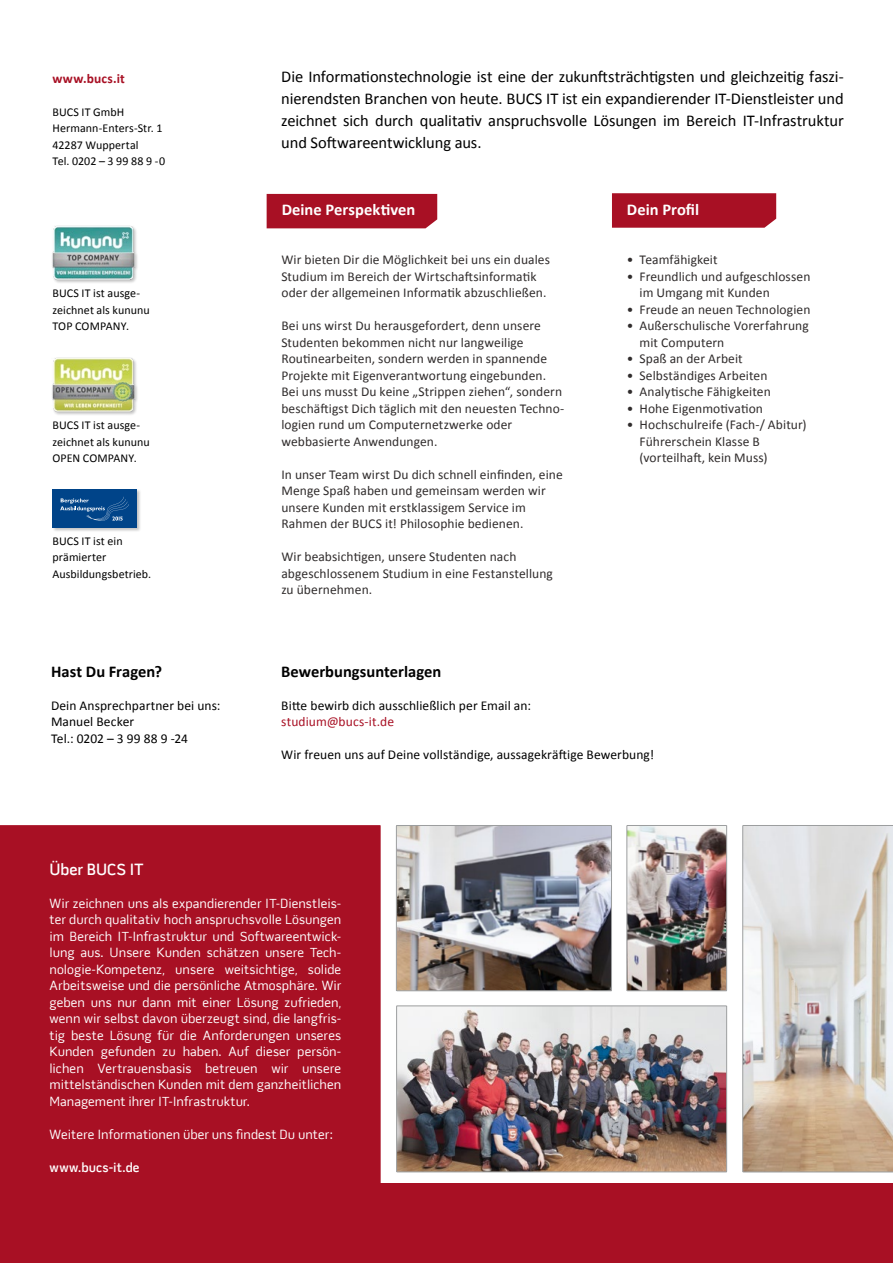
<style>
.page{position:relative;width:893px;height:1263px;background:#fff}
.page>*{position:absolute;margin:0;border:0;box-sizing:border-box;transform-origin:0 0}
.t1{font:16.5px/21.9px "Calibri";letter-spacing:-.005em;color:#000;text-align:justify}
.t2{font:700 16.5px "Calibri";color:#000}
.t3{font:700 16.5px "Calibri";color:#fff}
.t4{font:600 16.5px "Pill Gothic 600 mg";letter-spacing:-.005em;color:#fff}
.t5{font:13.5px/16.5px "Calibri";letter-spacing:.005em;color:#302c2c}
.t6{font:13.5px/16.5px "Pill Gothic 600 mg";letter-spacing:.005em;color:#fff;text-align:justify}
.t7{font:13.5px/16.5px "Calibri";letter-spacing:.005em;color:#000}
.t8{font:13.5px "Calibri";letter-spacing:.01em;color:#a81024}
.t9{font:600 13.5px "Pill Gothic 600 mg";letter-spacing:.01em;color:#fff}
.t10{font:700 13.5px "Calibri";letter-spacing:.015em;color:#a81024}
.t11{font:12px/16.5px "Calibri";letter-spacing:.005em;color:#000}
</style>
<div class="page">
<svg style="left:743px;top:825px;width:150px;height:347px;background:#d4ccc3"></svg>
<div style="left:0;top:1184px;width:893px;height:79px;background:#a81024"></div>
<div style="left:0;top:825px;width:381px;height:359px;background:#a81024"></div>
<img style="left:629px;top:827px;width:96px;height:162px">
<div style="left:627px;top:825px;width:100px;height:166px;border:1px solid #9c9e9f"></div>
<img style="left:398px;top:827px;width:212px;height:162px">
<div style="left:396px;top:825px;width:216px;height:166px;border:1px solid #9c9e9f"></div>
<img style="left:398px;top:1008px;width:327px;height:162px">
<div style="left:396px;top:1006px;width:331px;height:166px;border:1px solid #9c9e9f"></div>
<div style="left:267px;top:194px;width:170px;height:34px;background:#a81024"></div>
<div style="left:612px;top:193px;width:164px;height:35px;background:#a81024"></div>
<div style="left:52px;top:226px;width:87px;height:58px;background:#000;opacity:.25"></div>
<img style="left:52px;top:225px;width:83px;height:56px">
<div style="left:52px;top:357px;width:87px;height:59px;background:#000;opacity:.25"></div>
<img style="left:52px;top:357px;width:83px;height:56px">
<div style="left:52px;top:489px;width:90px;height:44px;background:#000;opacity:.25"></div>
<div style="left:52px;top:489px;width:85px;height:39px;background:#004489"></div>
<svg style="left:60px;top:497px;width:69px;height:24px"></svg>
<p class="t10" style="left:52px;top:69px;width:74px">www.bucs.it</p>
<p class="t11" style="left:52px;top:103px;width:114px">BUCS IT GmbH<br>Hermann-Enters-Str. 1<br>42287 Wuppertal<br>Tel. 0202 – 3 99 88 9 -0</p>
<p class="t11" style="left:52px;top:285px;width:99px">BUCS IT ist ausge&shy;zeichnet als kununu<br>TOP COMPANY.</p>
<p class="t11" style="left:52px;top:417px;width:99px">BUCS IT ist ausge&shy;zeichnet als kununu<br>OPEN COMPANY.</p>
<p class="t11" style="left:52px;top:532px;width:100px">BUCS IT ist ein prämierter<br>Ausbildungsbetrieb.</p>
<p class="t2" style="left:51px;top:661px;width:113px">Hast Du Fragen?</p>
<p class="t7" style="left:51px;top:697px;width:171px">Dein Ansprechpartner bei uns:<br>Manuel Becker<br>Tel.: 0202 – 3 99 88 9 -24</p>
<p class="t1" style="left:281px;top:66px;width:564px">Die Informationstechnologie ist eine der zukunftsträchtigsten und gleichzeitig faszi&shy;nierendsten Branchen von heute. BUCS IT ist ein expandierender IT-Dienstleister und zeichnet sich durch qualitativ anspruchsvolle Lösungen im Bereich IT-Infrastruktur und Softwareentwicklung aus.</p>
<p class="t3" style="left:282px;top:199px;width:135px">Deine Perspektiven</p>
<p class="t3" style="left:627px;top:199px;width:74px">Dein Profil</p>
<p class="t5" style="left:281px;top:251px;width:270px">Wir bieten Dir die Möglichkeit bei uns ein duales<br>Studium im Bereich der Wirtschaftsinformatik oder der allgemeinen Informatik abzuschließen.</p>
<p class="t5" style="left:281px;top:317px;width:285px">Bei uns wirst Du herausgefordert, denn unsere Studenten bekommen nicht nur langweilige Routinearbeiten, sondern werden in spannende Projekte mit Eigenverantwortung eingebunden.<br>Bei uns musst Du keine „Strippen ziehen“, sondern beschäftigst Dich täglich mit den neuesten Techno&shy;logien rund um Computernetzwerke oder webbasierte Anwendungen.</p>
<p class="t5" style="left:281px;top:466px;width:283px">In unser Team wirst Du dich schnell einfinden, eine Menge Spaß haben und gemeinsam werden wir unsere Kunden mit erstklassigem Service im Rahmen der BUCS it! Philosophie bedienen.</p>
<p class="t5" style="left:281px;top:548px;width:273px">Wir beabsichtigen, unsere Studenten nach abgeschlossenem Studium in eine Festanstellung zu übernehmen.</p>
<p class="t5" style="left:627px;top:251px;width:92px">• Teamfähigkeit</p>
<p class="t5" style="left:640px;top:268px;width:172px;text-indent:-13px">• Freundlich und aufgeschlossen im Umgang mit Kunden</p>
<p class="t5" style="left:627px;top:301px;width:185px">• Freude an neuen Technologien</p>
<p class="t5" style="left:640px;top:317px;width:171px;text-indent:-13px">• Außerschulische Vorerfahrung mit Computern</p>
<p class="t5" style="left:627px;top:350px;width:118px">• Spaß an der Arbeit</p>
<p class="t5" style="left:627px;top:367px;width:142px">• Selbständiges Arbeiten</p>
<p class="t5" style="left:627px;top:383px;width:146px">• Analytische Fähigkeiten</p>
<p class="t5" style="left:627px;top:400px;width:138px">• Hohe Eigenmotivation</p>
<p class="t5" style="left:640px;top:416px;width:169px;text-indent:-13px">• Hochschulreife (Fach-/ Abitur)<br>Führerschein Klasse B (vorteilhaft, kein Muss)</p>
<p class="t2" style="left:281px;top:661px;width:161px">Bewerbungsunterlagen</p>
<p class="t7" style="left:281px;top:697px;width:251px">Bitte bewirb dich ausschließlich per Email an:</p>
<p class="t8" style="left:281px;top:713px;width:114px">studium@bucs-it.de</p>
<p class="t7" style="left:281px;top:746px;width:374px">Wir freuen uns auf Deine vollständige, aussagekräftige Bewerbung!</p>
<p class="t4" style="left:50px;top:859px;width:96px">Über BUCS IT</p>
<p class="t6" style="left:50px;top:895px;width:293px">Wir zeichnen uns als expandierender IT-Dienstleis&shy;ter durch qualitativ hoch anspruchsvolle Lösungen im Bereich IT-Infrastruktur und Softwareentwick&shy;lung aus. Unsere Kunden schätzen unsere Tech&shy;nologie-Kompetenz, unsere weitsichtige, solide Arbeitsweise und die persönliche Atmosphäre. Wir geben uns nur dann mit einer Lösung zufrieden, wenn wir selbst davon überzeugt sind, die langfris&shy;tig beste Lösung für die Anforderungen unseres Kunden gefunden zu haben. Auf dieser persön&shy;lichen Vertrauensbasis betreuen wir unsere mittelständischen Kunden mit dem ganzheitlichen Management ihrer IT-Infrastruktur.</p>
<p class="t6" style="left:50px;top:1126px;width:285px">Weitere Informationen über uns findest Du unter:</p>
<p class="t9" style="left:50px;top:1159px;width:92px">www.bucs-it.de</p>
</div>
